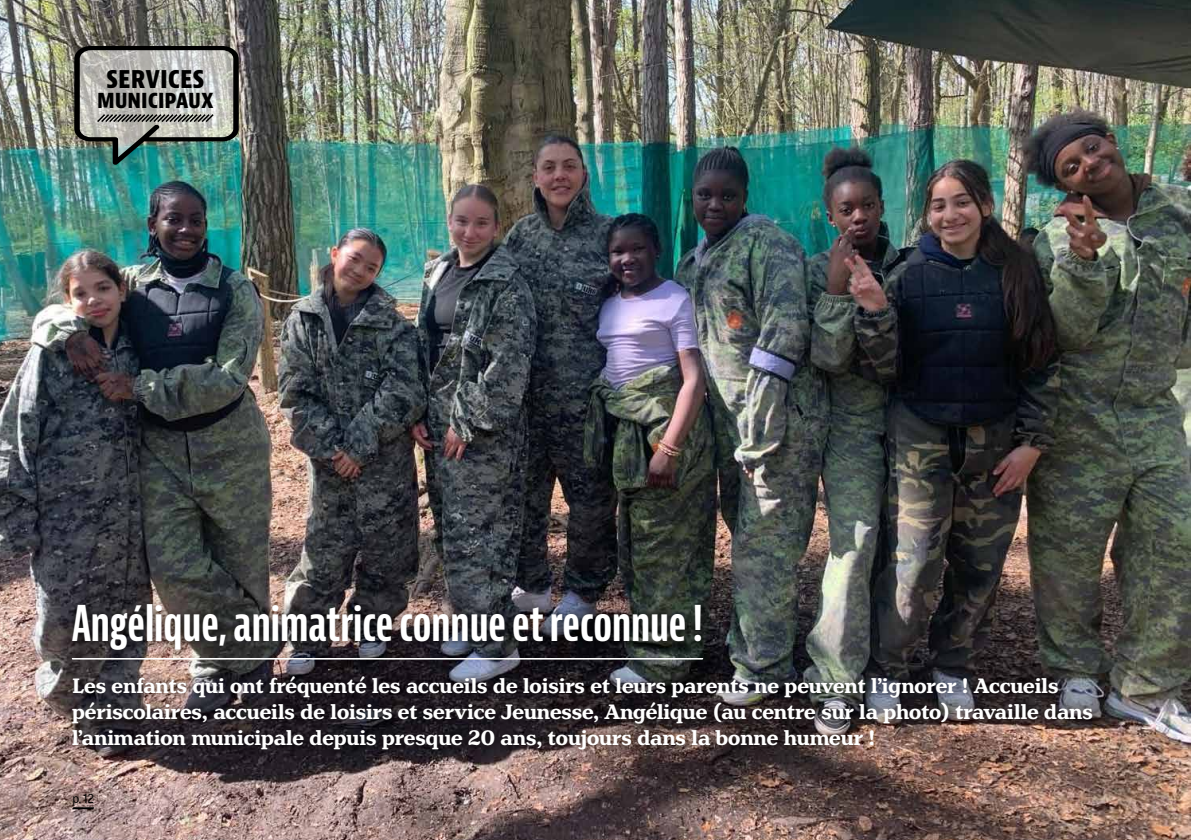
<style>
.page{position:relative;width:1191px;height:840px;background:#fff}
.page>*{position:absolute;margin:0;border:0;box-sizing:border-box;transform-origin:0 0}
.t1{font:700 extra-condensed 48px "Bernina Sans";color:#fff}
.t2{font:700 condensed 26px "Bernina Sans";color:#000}
.t3{font:700 22px/26px "Henriette";color:#fff}
.t4{font:700 condensed 22px "Bernina Sans";color:#000}
.t5{font:14px "Omnes Narrow";color:#000}
</style>
<div class="page">
<img style="left:0;top:0;width:1191px;height:839px">
<img style="left:74px;top:46px;width:165px;height:119px">
<svg style="left:72px;top:806px;width:22px;height:3px"></svg>
<div style="left:63px;top:594px;width:649px;height:76px;background:#000;opacity:.85"></div>
<svg style="left:72px;top:657px;width:631px;height:2px"></svg>
<div style="left:64px;top:666px;width:1039px;height:93px;background:#000;opacity:.85"></div>
<p class="t2" style="left:106px;top:63px;width:100px">SERVICES</p>
<p class="t4" style="left:97px;top:87px;width:118px">MUNICIPAUX</p>
<h1 class="t1" style="left:72px;top:595px;width:632px">Angélique, animatrice connue et reconnue !</h1>
<p class="t3" style="left:72px;top:672px;width:1022px">Les enfants qui ont fréquenté les accueils de loisirs et leurs parents ne peuvent l’ignorer ! Accueils périscolaires, accueils de loisirs et service Jeunesse, Angélique (au centre sur la photo) travaille dans l’animation municipale depuis presque 20 ans, toujours dans la bonne humeur !</p>
<p class="t5" style="left:72px;top:789px;width:23px">p. 12</p>
</div>
